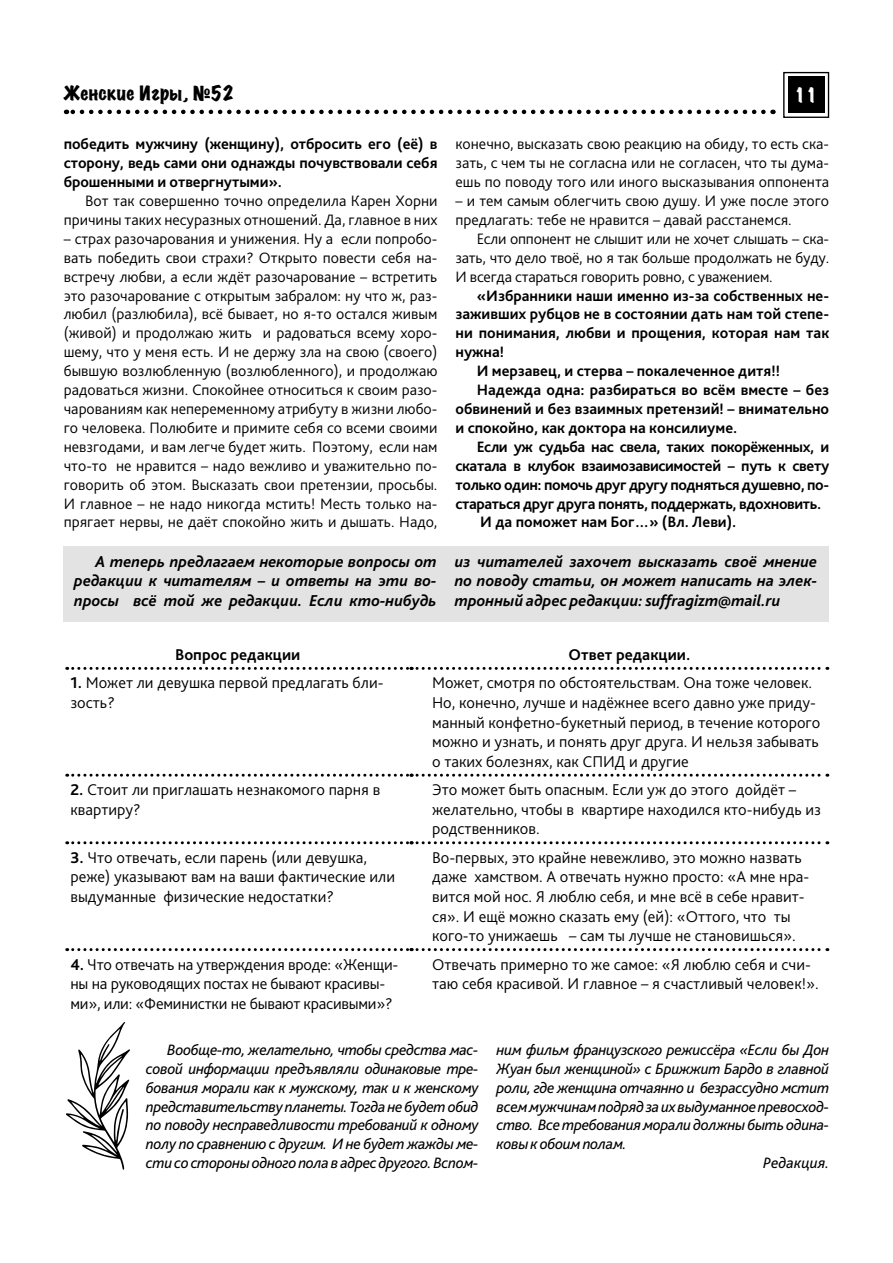
<style>
.page{position:relative;width:893px;height:1263px;background:#fff}
.page>*{position:absolute;margin:0;border:0;box-sizing:border-box;transform-origin:0 0}
.t1{font:expanded 18px "Marker Felt";color:#000}
.t2{font:expanded 18px "Marker Felt";color:#fff}
.t3{font:italic 700 16.5px/19.8px "Bliss Pro";color:#000;text-align:justify}
.t4{font:300 16.35px/19.6px "Bliss Pro";color:#000}
.t5{font:700 16.35px "Bliss Pro";color:#000}
.t6{font:300 15.75px/18.9px "Bliss Pro";color:#000;text-align:justify}
.t7{font:italic 15.75px/18.9px "Bliss Pro";letter-spacing:-.025em;color:#000;text-align:justify}
.t8{font:700 15.75px/18.9px "Bliss Pro";color:#000;text-align:justify}
.t9{font:700 15.75px "Bliss Pro";letter-spacing:-.025em;color:#000}
.t10{font:italic 15.75px "Bliss Pro";color:#000}
.s1{font-weight:700}
</style>
<div class="page">
<div style="left:783px;top:72px;width:46px;height:46px;border:1px solid #000"></div>
<div style="left:788px;top:76px;width:37px;height:37px;background:#000"></div>
<svg style="left:66px;top:110px;width:697px;height:4px"></svg>
<svg style="left:65px;top:666px;width:763px;height:4px"></svg>
<svg style="left:67px;top:774px;width:761px;height:3px"></svg>
<svg style="left:67px;top:841px;width:761px;height:3px"></svg>
<svg style="left:67px;top:948px;width:761px;height:3px"></svg>
<svg style="left:66px;top:1022px;width:64px;height:148px"></svg>
<div style="left:64px;top:546px;width:765px;height:76px;background:#e3e3e3"></div>
<p class="t1" style="left:64px;top:79px;width:172px">Женские Игры, №52</p>
<p class="t2" style="left:794px;top:81px;width:25px">11</p>
<p class="t8" style="left:64px;top:134px;width:375px">победить мужчину (женщину), отбросить его (её) в сторону, ведь сами они однажды почувствовали себя брошенными и отвергнутыми».</p>
<p class="t6" style="left:64px;top:191px;width:375px;text-align:right">Вот так совершенно точно определила Карен Хорни причины таких несуразных отношений. Да, главное в них</p>
<p class="t6" style="left:64px;top:229px;width:375px">– страх разочарования и унижения. Ну а если попробо&shy;вать победить свои страхи? Открыто повести себя на&shy;встречу любви, а если ждёт разочарование – встретить это разочарование с открытым забралом: ну что ж, раз&shy;любил (разлюбила), всё бывает, но я-то остался живым (живой) и продолжаю жить и радоваться всему хоро&shy;шему, что у меня есть. И не держу зла на свою (своего) бывшую возлюбленную (возлюбленного), и продолжаю радоваться жизни. Спокойнее относиться к своим разо&shy;чарованиям как непеременному атрибуту в жизни любо&shy;го человека. Полюбите и примите себя со всеми своими невзгодами, и вам легче будет жить. Поэтому, если нам что-то не нравится – надо вежливо и уважительно по&shy;говорить об этом. Высказать свои претензии, просьбы.<br>И главное – не надо никогда мстить! Месть только на&shy;прягает нервы, не даёт спокойно жить и дышать. Надо,</p>
<p class="t6" style="left:455px;top:134px;width:375px">конечно, высказать свою реакцию на обиду, то есть ска&shy;зать, с чем ты не согласна или не согласен, что ты дума&shy;ешь по поводу того или иного высказывания оппонента</p>
<p class="t6" style="left:455px;top:191px;width:375px">– и тем самым облегчить свою душу. И уже после этого предлагать: тебе не нравится – давай расстанемся.</p>
<p class="t6" style="left:455px;top:229px;width:375px;text-indent:21px">Если оппонент не слышит или не хочет слышать – ска&shy;зать, что дело твоё, но я так больше продолжать не буду.<br>И всегда стараться говорить ровно, с уважением.</p>
<p class="t8" style="left:477px;top:285px;width:354px">«Избранники наши именно из-за собственных не-</p>
<p class="t8" style="left:455px;top:304px;width:375px">заживших рубцов не в состоянии дать нам той степе-</p>
<p class="t8" style="left:455px;top:323px;width:375px">ни понимания, любви и прощения, которая нам так</p>
<p class="t8" style="left:455px;top:342px;width:50px">нужна!</p>
<p class="t8" style="left:477px;top:361px;width:305px">И мерзавец, и стерва – покалеченное дитя!!</p>
<p class="t8" style="left:477px;top:380px;width:354px">Надежда одна: разбираться во всём вместе – без</p>
<p class="t8" style="left:455px;top:399px;width:375px">обвинений и без взаимных претензий! – внимательно</p>
<p class="t8" style="left:455px;top:418px;width:283px">и спокойно, как доктора на консилиуме.</p>
<p class="t9" style="left:477px;top:437px;width:354px">Если уж судьба нас свела, таких покорёженных, и</p>
<p class="t9" style="left:455px;top:456px;width:375px">скатала в клубок взаимозависимостей – путь к свету</p>
<p class="t9" style="left:455px;top:475px;width:375px">только один: помочь друг другу подняться душевно, по-</p>
<p class="t9" style="left:455px;top:493px;width:367px">стараться друг друга понять, поддержать, вдохновить.</p>
<p class="t8" style="left:480px;top:512px;width:258px">И да поможет нам Бог…» (Вл. Леви).</p>
<p class="t3" style="left:74px;top:551px;width:364px;text-indent:21px">А теперь предлагаем некоторые вопросы от редакции к читателям – и ответы на эти во&shy;просы всё той же редакции. Если кто-нибудь</p>
<p class="t3" style="left:455px;top:551px;width:364px">из читателей захочет высказать своё мнение по поводу статьи, он может написать на элек&shy;тронный адрес редакции: suffragizm@mail.ru</p>
<p class="t5" style="left:175px;top:644px;width:127px">Вопрос редакции</p>
<p class="t5" style="left:568px;top:644px;width:123px">Ответ редакции.</p>
<p class="t4" style="left:70px;top:673px;width:315px"><span class="s1">1.</span> Может ли девушка первой предлагать бли&shy;зость?</p>
<p class="t4" style="left:432px;top:673px;width:390px">Может, смотря по обстоятельствам. Она тоже человек.<br>Но, конечно, лучше и надёжнее всего давно уже приду&shy;манный конфетно-букетный период, в течение которого можно и узнать, и понять друг друга. И нельзя забывать о таких болезнях, как СПИД и другие</p>
<p class="t4" style="left:70px;top:779px;width:311px"><span class="s1">2.</span> Стоит ли приглашать незнакомого парня в квартиру?</p>
<p class="t4" style="left:432px;top:779px;width:390px">Это может быть опасным. Если уж до этого дойдёт – желательно, чтобы в квартире находился кто-нибудь из родственников.</p>
<p class="t4" style="left:70px;top:847px;width:326px"><span class="s1">3.</span> Что отвечать, если парень (или девушка, реже) указывают вам на ваши фактические или выдуманные физические недостатки?</p>
<p class="t4" style="left:432px;top:847px;width:379px">Во-первых, это крайне невежливо, это можно назвать даже хамством. А отвечать нужно просто: «А мне нра&shy;вится мой нос. Я люблю себя, и мне всё в себе нравит&shy;ся». И ещё можно сказать ему (ей): «Оттого, что ты кого-то унижаешь – сам ты лучше не становишься».</p>
<p class="t4" style="left:70px;top:954px;width:329px"><span class="s1">4.</span> Что отвечать на утверждения вроде: «Женщи&shy;ны на руководящих постах не бывают красивы&shy;ми», или: «Феминистки не бывают красивыми»?</p>
<p class="t4" style="left:432px;top:954px;width:388px">Отвечать примерно то же самое: «Я люблю себя и счи&shy;таю себя красивой. И главное – я счастливый человек!».</p>
<p class="t7" style="left:146px;top:1040px;width:334px;text-indent:21px">Вообще-то, желательно, чтобы средства мас&shy;совой информации предъявляли одинаковые тре&shy;бования морали как к мужскому, так и к женскому представительству планеты. Тогда не будет обид по поводу несправедливости требований к одному полу по сравнению с другим. И не будет жажды ме&shy;сти со стороны одного пола в адрес другого. Вспом-</p>
<p class="t7" style="left:497px;top:1040px;width:334px">ним фильм французского режиссёра «Если бы Дон</p>
<p class="t7" style="left:497px;top:1058px;width:334px">Жуан был женщиной» с Брижжит Бардо в главной</p>
<p class="t7" style="left:497px;top:1077px;width:334px">роли, где женщина отчаянно и безрассудно мстит</p>
<p class="t7" style="left:497px;top:1096px;width:334px">всем мужчинам подряд за их выдуманное превосход-</p>
<p class="t7" style="left:497px;top:1115px;width:334px">ство. Все требования морали должны быть одина-</p>
<p class="t7" style="left:497px;top:1134px;width:131px">ковы к обоим полам.</p>
<p class="t10" style="left:763px;top:1153px;width:68px">Редакция.</p>
</div>
